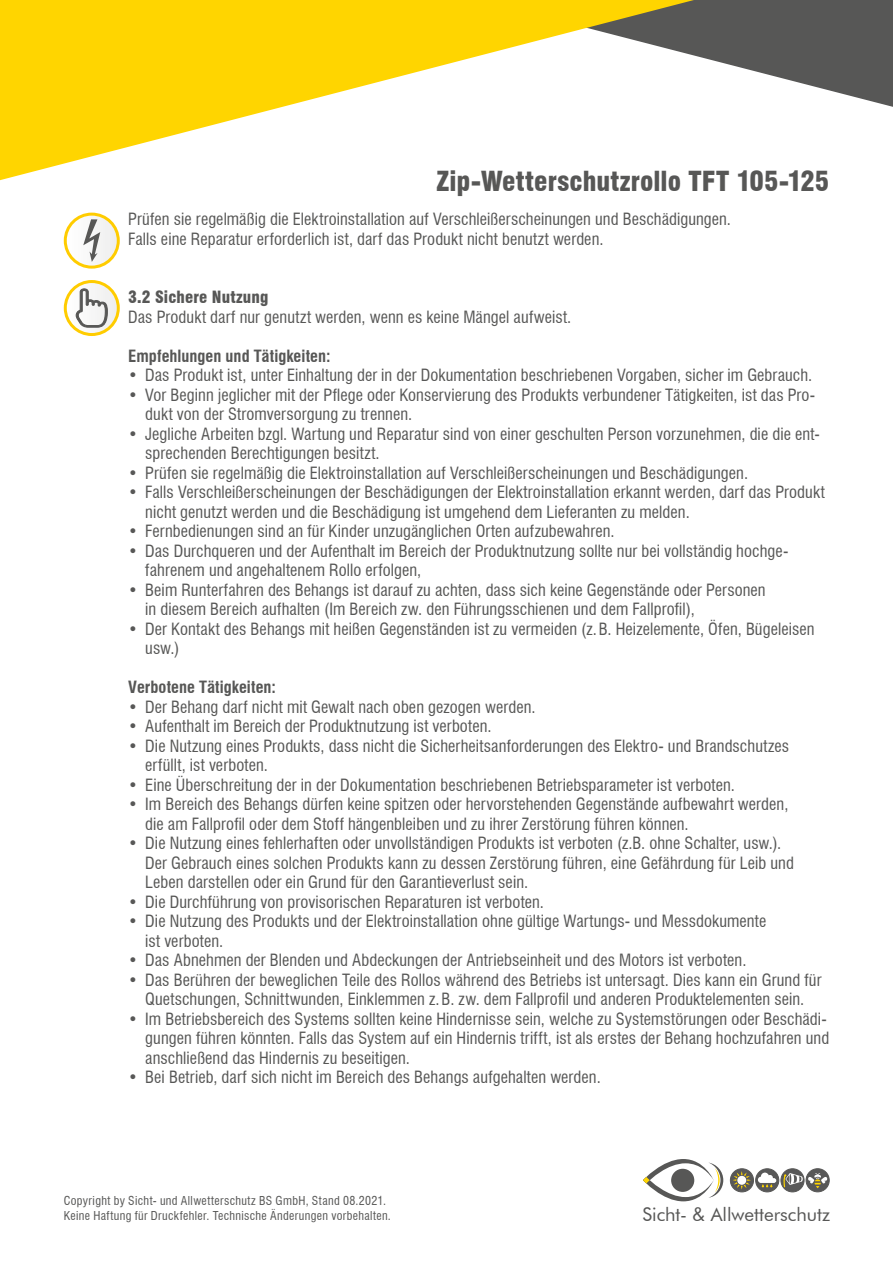
<style>
.page{position:relative;width:893px;height:1263px;background:#fff}
.page>*{position:absolute;margin:0;border:0;box-sizing:border-box;transform-origin:0 0}
.t1{font:900 condensed 27px "Swiss 721 BT";color:#575756}
.t2{font:18.75px "Futura BT";color:#575756}
.t3{font:condensed 16.5px/19.5px "Swiss 721 BT";letter-spacing:.005em;color:#575756}
.t4{font:700 condensed 16.5px "Swiss 721 BT";letter-spacing:.005em;color:#575756}
.t5{font:900 condensed 16.5px "Swiss 721 BT";letter-spacing:.005em;color:#575756}
.t6{font:condensed 12px/15px "Swiss 721 BT";letter-spacing:.03em;color:#575756}
</style>
<div class="page">
<svg style="left:743px;top:0;width:150px;height:107px;fill:#575756"></svg>
<svg style="left:0;top:0;width:743px;height:181px"></svg>
<div style="left:806px;top:1169px;width:23px;height:23px;background:#585858;border-radius:50%"></div>
<div style="left:806px;top:1168px;width:24px;height:24px;border:1px solid #575756;border-radius:50%"></div>
<div style="left:730px;top:1169px;width:23px;height:23px;background:#585858;border-radius:50%"></div>
<div style="left:730px;top:1168px;width:24px;height:24px;border:1px solid #575756;border-radius:50%"></div>
<svg style="left:733px;top:1171px;width:18px;height:18px"></svg>
<div style="left:737px;top:1176px;width:9px;height:9px;background:#fff;border-radius:50%"></div>
<div style="left:756px;top:1169px;width:23px;height:23px;background:#585858;border-radius:50%"></div>
<div style="left:755px;top:1168px;width:24px;height:24px;border:1px solid #575756;border-radius:50%"></div>
<svg style="left:758px;top:1172px;width:18px;height:15px"></svg>
<div style="left:781px;top:1169px;width:23px;height:23px;background:#585858;border-radius:50%"></div>
<div style="left:780px;top:1168px;width:24px;height:24px;border:1px solid #575756;border-radius:50%"></div>
<svg style="left:643px;top:1159px;width:80px;height:42px"></svg>
<div style="left:671px;top:1169px;width:23px;height:23px;background:#575756;border-radius:50%"></div>
<svg style="left:783px;top:1173px;width:44px;height:15px"></svg>
<svg style="left:65px;top:214px;width:53px;height:53px"></svg>
<div style="left:64px;top:213px;width:56px;height:56px;border:3px solid #fc0;border-radius:50%"></div>
<svg style="left:83px;top:219px;width:17px;height:43px"></svg>
<svg style="left:65px;top:281px;width:53px;height:53px"></svg>
<div style="left:64px;top:280px;width:56px;height:56px;border:3px solid #fc0;border-radius:50%"></div>
<svg style="left:75px;top:285px;width:34px;height:49px"></svg>
<h1 class="t1" style="left:436px;top:165px;width:394px">Zip-Wetterschutzrollo TFT 105-125</h1>
<p class="t3" style="left:128px;top:209px;width:604px">Prüfen sie regelmäßig die Elektroinstallation auf Verschleißerscheinungen und Beschädigungen.<br>Falls eine Reparatur erforderlich ist, darf das Produkt nicht benutzt werden.</p>
<p class="t5" style="left:128px;top:287px;width:142px">3.2 Sichere Nutzung</p>
<p class="t3" style="left:128px;top:307px;width:445px">Das Produkt darf nur genutzt werden, wenn es keine Mängel aufweist.</p>
<p class="t4" style="left:128px;top:346px;width:204px">Empfehlungen und Tätigkeiten:</p>
<p class="t3" style="left:128px;top:365px;width:685px">• Das Produkt ist, unter Einhaltung der in der Dokumentation beschriebenen Vorgaben, sicher im Gebrauch.</p>
<p class="t3" style="left:145px;top:385px;width:672px;text-indent:-17px">• Vor Beginn jeglicher mit der Pflege oder Konservierung des Produkts verbundener Tätigkeiten, ist das Pro&shy;dukt von der Stromversorgung zu trennen.</p>
<p class="t3" style="left:145px;top:424px;width:676px;text-indent:-17px">• Jegliche Arbeiten bzgl. Wartung und Reparatur sind von einer geschulten Person vorzunehmen, die die ent&shy;sprechenden Berechtigungen besitzt.</p>
<p class="t3" style="left:128px;top:463px;width:621px">• Prüfen sie regelmäßig die Elektroinstallation auf Verschleißerscheinungen und Beschädigungen.</p>
<p class="t3" style="left:145px;top:482px;width:681px;text-indent:-17px">• Falls Verschleißerscheinungen der Beschädigungen der Elektroinstallation erkannt werden, darf das Produkt nicht genutzt werden und die Beschädigung ist umgehend dem Lieferanten zu melden.</p>
<p class="t3" style="left:128px;top:521px;width:488px">• Fernbedienungen sind an für Kinder unzugänglichen Orten aufzubewahren.</p>
<p class="t3" style="left:145px;top:541px;width:643px;text-indent:-17px">• Das Durchqueren und der Aufenthalt im Bereich der Produktnutzung sollte nur bei vollständig hochge&shy;fahrenem und angehaltenem Rollo erfolgen,</p>
<p class="t3" style="left:145px;top:580px;width:622px;text-indent:-17px">• Beim Runterfahren des Behangs ist darauf zu achten, dass sich keine Gegenstände oder Personen in diesem Bereich aufhalten (Im Bereich zw. den Führungsschienen und dem Fallprofil),</p>
<p class="t3" style="left:145px;top:619px;width:671px;text-indent:-17px">• Der Kontakt des Behangs mit heißen Gegenständen ist zu vermeiden (z.B. Heizelemente, Öfen, Bügeleisen usw.)</p>
<p class="t4" style="left:128px;top:677px;width:149px">Verbotene Tätigkeiten:</p>
<p class="t3" style="left:128px;top:697px;width:409px">• Der Behang darf nicht mit Gewalt nach oben gezogen werden.</p>
<p class="t3" style="left:128px;top:716px;width:365px">• Aufenthalt im Bereich der Produktnutzung ist verboten.</p>
<p class="t3" style="left:145px;top:736px;width:645px;text-indent:-17px">• Die Nutzung eines Produkts, dass nicht die Sicherheitsanforderungen des Elektro- und Brandschutzes erfüllt, ist verboten.</p>
<p class="t3" style="left:128px;top:775px;width:608px">• Eine Überschreitung der in der Dokumentation beschriebenen Betriebsparameter ist verboten.</p>
<p class="t3" style="left:145px;top:794px;width:645px;text-indent:-17px">• Im Bereich des Behangs dürfen keine spitzen oder hervorstehenden Gegenstände aufbewahrt werden, die am Fallprofil oder dem Stoff hängenbleiben und zu ihrer Zerstörung führen können.</p>
<p class="t3" style="left:145px;top:833px;width:650px;text-indent:-17px">• Die Nutzung eines fehlerhaften oder unvollständigen Produkts ist verboten (z.B. ohne Schalter, usw.).<br>Der Gebrauch eines solchen Produkts kann zu dessen Zerstörung führen, eine Gefährdung für Leib und<br>Leben darstellen oder ein Grund für den Garantieverlust sein.</p>
<p class="t3" style="left:128px;top:892px;width:417px">• Die Durchführung von provisorischen Reparaturen ist verboten.</p>
<p class="t3" style="left:145px;top:911px;width:623px;text-indent:-17px">• Die Nutzung des Produkts und der Elektroinstallation ohne gültige Wartungs- und Messdokumente ist verboten.</p>
<p class="t3" style="left:128px;top:950px;width:620px">• Das Abnehmen der Blenden und Abdeckungen der Antriebseinheit und des Motors ist verboten.</p>
<p class="t3" style="left:128px;top:970px;width:695px;text-align:center">• Das Berühren der beweglichen Teile des Rollos während des Betriebs ist untersagt. Dies kann ein Grund für<br>Quetschungen, Schnittwunden, Einklemmen z.B. zw. dem Fallprofil und anderen Produktelementen sein.</p>
<p class="t3" style="left:145px;top:1009px;width:685px;text-indent:-17px">• Im Betriebsbereich des Systems sollten keine Hindernisse sein, welche zu Systemstörungen oder Beschädi&shy;gungen führen könnten. Falls das System auf ein Hindernis trifft, ist als erstes der Behang hochzufahren und anschließend das Hindernis zu beseitigen.</p>
<p class="t3" style="left:128px;top:1068px;width:474px">• Bei Betrieb, darf sich nicht im Bereich des Behangs aufgehalten werden.</p>
<p class="t6" style="left:64px;top:1193px;width:329px">Copyright by Sicht- und Allwetterschutz BS GmbH, Stand 08.2021.<br>Keine Haftung für Druckfehler. Technische Änderungen vorbehalten.</p>
<p class="t2" style="left:642px;top:1203px;width:189px">Sicht- &amp; Allwetterschutz</p>
</div>
